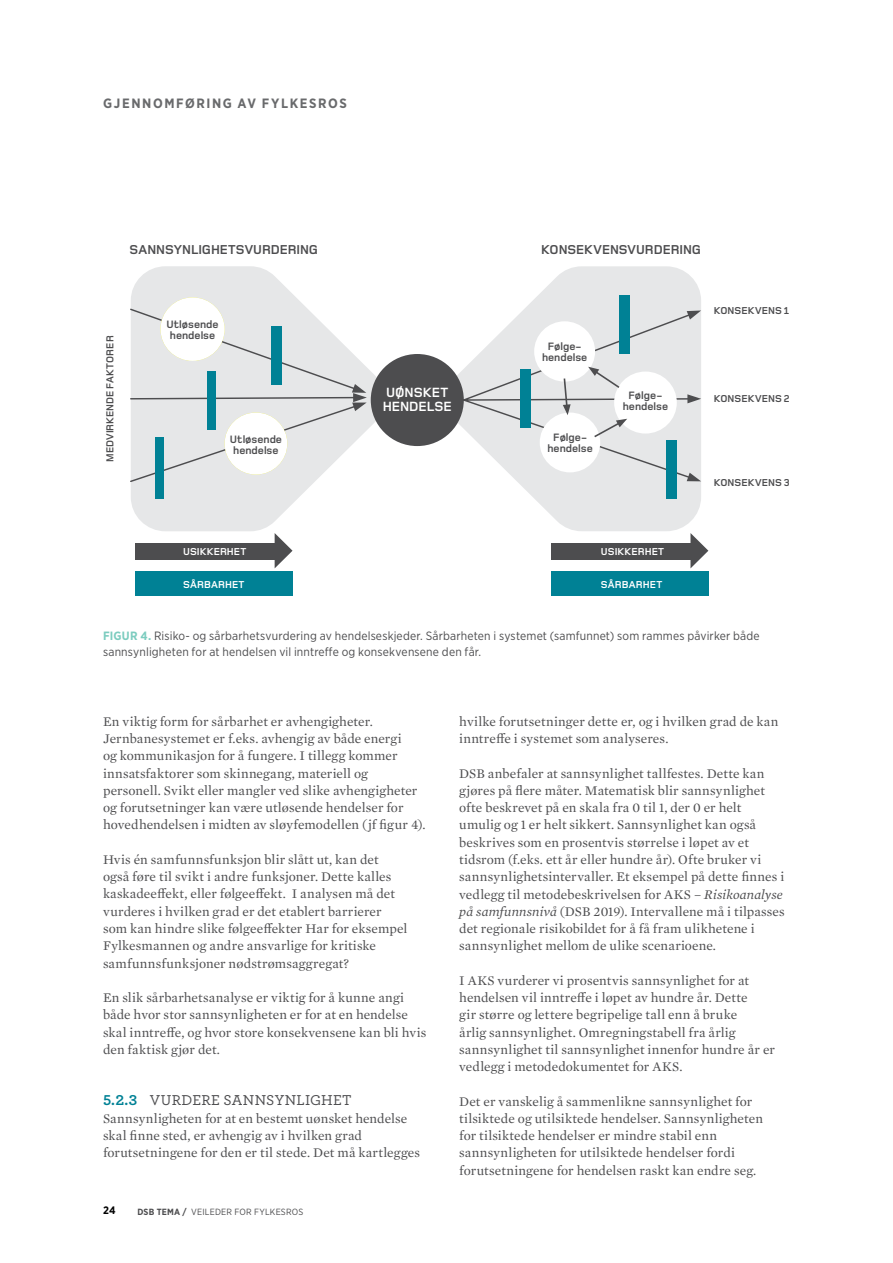
<style>
.page{position:relative;width:893px;height:1263px;background:#fff}
.page>*{position:absolute;margin:0;border:0;box-sizing:border-box;transform-origin:0 0}
.t1{font:500 15px "Archer";letter-spacing:.015em;color:#4d4d4f}
.t2{font:700 13.8px/13.8px "Foundry Monoline";letter-spacing:-.01em;color:#fff}
.t3{font:13.5px/17.2px "Mercury Text G1";letter-spacing:.005em;color:#4d4d4f}
.t4{font:700 13.5px "Gotham Narrow";letter-spacing:.125em;color:#696a6c}
.t5{font:700 13.35px "Foundry Monoline";letter-spacing:-.005em;color:#4d4d4f}
.t6{font:12px/16.5px "Gotham Narrow";letter-spacing:.015em;color:#4d4d4f}
.t7{font:700 11.1px/11.1px "Foundry Monoline";color:#4d4d4f;text-align:center}
.t8{font:700 10.8px "Gotham Narrow";color:#000}
.t9{font:700 10.5px "Foundry Monoline";color:#4d4d4f}
.t10{font:700 10.35px "Foundry Monoline";letter-spacing:.005em;color:#fff}
.t11{font:700 10.35px "Foundry Monoline";letter-spacing:.005em;color:#4d4d4f}
.t12{font:9px "Gotham Narrow";letter-spacing:.02em;color:#4d4d4f}
.s1{font-weight:700;color:#7cccbf}
.s2{font-weight:700;color:#008195}
.s3{font-weight:700}
.s4{font-style:italic}
</style>
<div class="page">
<svg style="left:444px;top:266px;width:257px;height:265px;fill:#e6e7e8"></svg>
<svg style="left:131px;top:266px;width:257px;height:265px;fill:#e6e7e8"></svg>
<div style="left:371px;top:354px;width:93px;height:92px;background:#4d4d4f;border-radius:50%"></div>
<svg style="left:130px;top:307px;width:237px;height:176px;background:#e3e4e5"></svg>
<div style="left:225px;top:413px;width:62px;height:62px;background:#fff;border-radius:50%"></div>
<div style="left:160px;top:297px;width:65px;height:64px;background:#fff;border-radius:50%"></div>
<div style="left:207px;top:371px;width:9px;height:59px;background:#008195"></div>
<div style="left:272px;top:327px;width:10px;height:58px;background:#008195"></div>
<div style="left:155px;top:437px;width:9px;height:62px;background:#008195"></div>
<div style="left:619px;top:296px;width:11px;height:58px;background:#008195"></div>
<div style="left:666px;top:440px;width:11px;height:58px;background:#008195"></div>
<div style="left:135px;top:543px;width:142px;height:17px;background:#4d4d4f"></div>
<div style="left:135px;top:571px;width:157px;height:25px;background:#008195"></div>
<div style="left:551px;top:571px;width:157px;height:25px;background:#008195"></div>
<div style="left:551px;top:543px;width:142px;height:17px;background:#4d4d4f"></div>
<svg style="left:275px;top:533px;width:17px;height:35px"></svg>
<svg style="left:690px;top:533px;width:18px;height:35px"></svg>
<svg style="left:462px;top:310px;width:239px;height:171px"></svg>
<p class="t4" style="left:103px;top:95px;width:40px">GJENNOM</p>
<p class="t4" style="left:176px;top:95px;width:172px">FØRIN G AV FYLKESROS</p>
<p class="t5" style="left:130px;top:243px;width:190px">SANNSYNLIGHETSVURDERING</p>
<p class="t5" style="left:541px;top:243px;width:161px">KONSEKVENSVURDERING</p>
<p class="t9" style="left:104px;top:462px;width:128px;rotate:-90deg">MEDVIRKENDE FAKTORER</p>
<p class="t7" style="left:166px;top:319px;width:54px">Utløsende hendelse</p>
<p class="t2" style="left:383px;top:386px;width:70px">UØNSKET<br>HENDELSE</p>
<p class="t7" style="left:542px;top:341px;width:47px">Følge&shy;hendelse</p>
<p class="t7" style="left:230px;top:433px;width:54px">Utløsende hendelse</p>
<p class="t7" style="left:547px;top:432px;width:47px">Følge&shy;hendelse</p>
<p class="t7" style="left:623px;top:390px;width:47px">Følge&shy;hendelse</p>
<p class="t11" style="left:714px;top:305px;width:77px">KONSEKVENS 1</p>
<p class="t11" style="left:714px;top:393px;width:77px">KONSEKVENS 2</p>
<p class="t11" style="left:714px;top:477px;width:78px">KONSEKVENS 3</p>
<p class="t10" style="left:183px;top:546px;width:65px">USIKKERHET</p>
<p class="t10" style="left:183px;top:579px;width:63px">SÅRBARHET</p>
<p class="t10" style="left:601px;top:579px;width:63px">SÅRBARHET</p>
<p class="t10" style="left:601px;top:546px;width:65px">USIKKERHET</p>
<p class="t6" style="left:103px;top:627px;width:658px"><span class="s1">FIGUR 4.</span> Risiko- og sårbarhetsvurdering av hendelseskjeder. Sårbarheten i systemet (samfunnet) som rammes påvirker både sannsynligheten for at hendelsen vil inntreffe og konsekvensene den får.</p>
<p class="t3" style="left:103px;top:712px;width:324px">En viktig form for sårbarhet er avhengigheter.<br>Jernbanesystemet er f.eks. avhengig av både energi<br>og kommunikasjon for å fungere. I tillegg kommer innsatsfaktorer som skinnegang, materiell og personell. Svikt eller mangler ved slike avhengigheter og forutsetninger kan være utløsende hendelser for hovedhendelsen i midten av sløyfemodellen (jf figur 4).</p>
<p class="t3" style="left:103px;top:850px;width:306px">Hvis én samfunnsfunksjon blir slått ut, kan det også føre til svikt i andre funksjoner. Dette kalles kaskadeeffekt, eller følgeeffekt. I analysen må det vurderes i hvilken grad er det etablert barrierer som kan hindre slike følgeeffekter Har for eksempel Fylkesmannen og andre ansvarlige for kritiske samfunnsfunksjoner nødstrømsaggregat?</p>
<p class="t3" style="left:103px;top:988px;width:325px">En slik sårbarhetsanalyse er viktig for å kunne angi både hvor stor sannsynligheten er for at en hendelse skal inntreffe, og hvor store konsekvensene kan bli hvis den faktisk gjør det.</p>
<p class="t1" style="left:103px;top:1090px;width:250px"><span class="s2">5.2.3</span> VURDERE SANNSYNLIGHET</p>
<p class="t3" style="left:103px;top:1109px;width:319px">Sannsynligheten for at en bestemt uønsket hendelse skal finne sted, er avhengig av i hvilken grad forutsetningene for den er til stede. Det må kartlegges</p>
<p class="t8" style="left:103px;top:1204px;width:14px">24</p>
<p class="t12" style="left:137px;top:1206px;width:167px"><span class="s3">DSB TEMA /</span> VEILEDER FOR FYLKESROS</p>
<p class="t3" style="left:459px;top:712px;width:321px">hvilke forutsetninger dette er, og i hvilken grad de kan inntreffe i systemet som analyseres.</p>
<p class="t3" style="left:459px;top:764px;width:327px">DSB anbefaler at sannsynlighet tallfestes. Dette kan gjøres på flere måter. Matematisk blir sannsynlighet ofte beskrevet på en skala fra 0 til 1, der 0 er helt umulig og 1 er helt sikkert. Sannsynlighet kan også beskrives som en prosentvis størrelse i løpet av et tidsrom (f.eks. ett år eller hundre år). Ofte bruker vi sannsynlighetsintervaller. Et eksempel på dette finnes i vedlegg til metodebeskrivelsen for AKS – <span class="s4">Risikoanalyse på samfunnsnivå</span> (DSB 2019). Intervallene må i tilpasses det regionale risikobildet for å få fram ulikhetene i sannsynlighet mellom de ulike scenarioene.</p>
<p class="t3" style="left:459px;top:971px;width:317px">I AKS vurderer vi prosentvis sannsynlighet for at hendelsen vil inntreffe i løpet av hundre år. Dette<br>gir større og lettere begripelige tall enn å bruke<br>årlig sannsynlighet. Omregningstabell fra årlig sannsynlighet til sannsynlighet innenfor hundre år er vedlegg i metodedokumentet for AKS.</p>
<p class="t3" style="left:459px;top:1092px;width:305px">Det er vanskelig å sammenlikne sannsynlighet for tilsiktede og utilsiktede hendelser. Sannsynligheten for tilsiktede hendelser er mindre stabil enn sannsynligheten for utilsiktede hendelser fordi forutsetningene for hendelsen raskt kan endre seg.</p>
</div>
